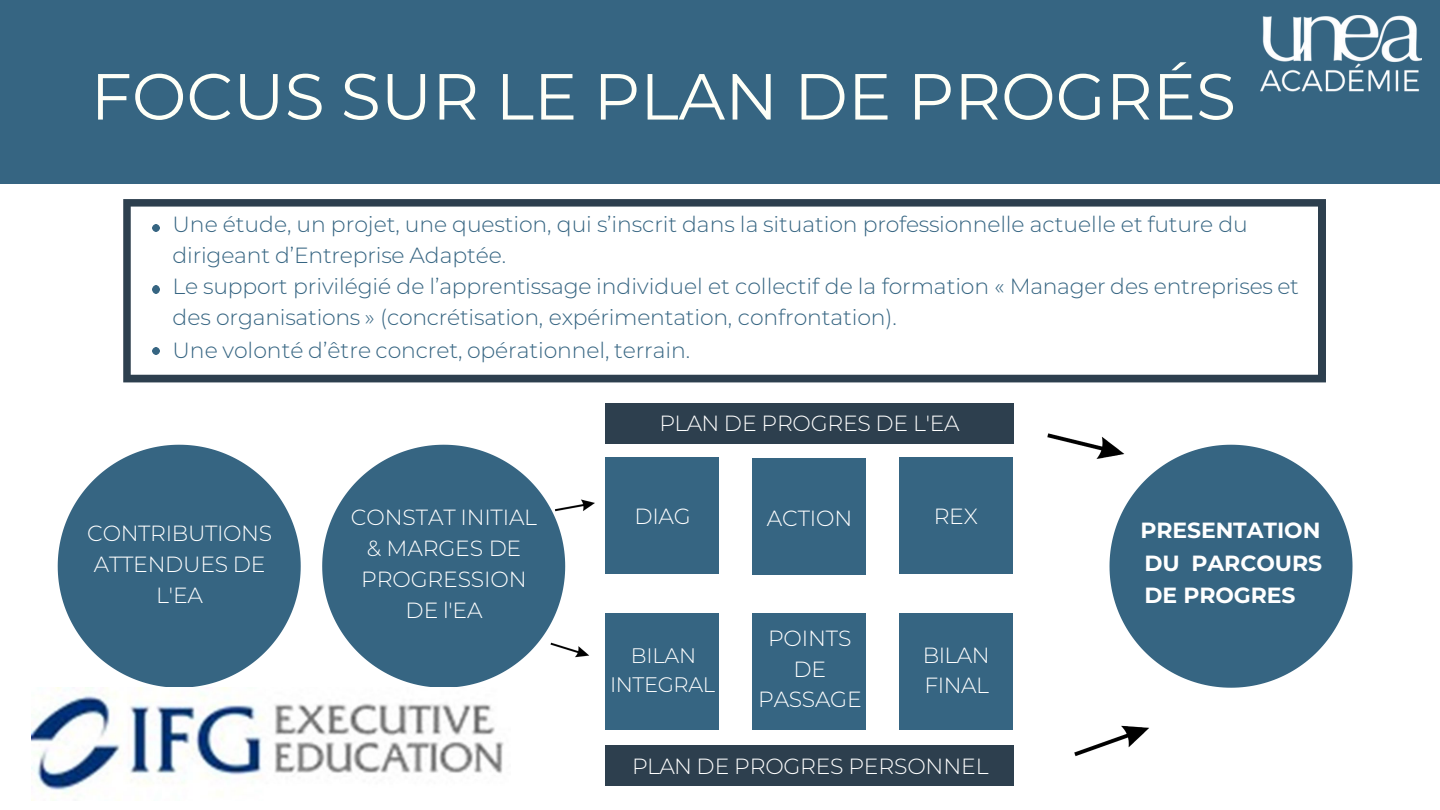
<style>
.page{position:relative;width:1440px;height:810px;background:#fff}
.page>*{position:absolute;margin:0;border:0;box-sizing:border-box;transform-origin:0 0}
.t1{font:65px "Montserrat";color:#fefff7}
.t2{font:300 22px/31px "Montserrat";letter-spacing:-.005em;color:#366582}
.t3{font:300 22px/30.9px "Montserrat";letter-spacing:-.01em;color:#fff;text-align:center}
.t4{font:700 22px/32.2px "Montserrat";letter-spacing:-.005em;color:#fff;text-align:justify}
.t5{font:300 21px/29.2px "Montserrat";letter-spacing:-.015em;color:#fff;text-align:center}
</style>
<div class="page">
<div style="left:0;top:0;width:1440px;height:183px;background:#366582"></div>
<svg style="left:123px;top:199px;width:1203px;height:183px"></svg>
<svg style="left:58px;top:445px;width:243px;height:243px;fill:#366582"></svg>
<svg style="left:322px;top:445px;width:243px;height:242px;fill:#366582"></svg>
<svg style="left:1110px;top:445px;width:243px;height:243px;fill:#366582"></svg>
<div style="left:605px;top:457px;width:114px;height:116px;background:#366582"></div>
<div style="left:752px;top:459px;width:114px;height:116px;background:#366582"></div>
<div style="left:899px;top:457px;width:114px;height:116px;background:#366582"></div>
<div style="left:605px;top:613px;width:114px;height:116px;background:#366582"></div>
<div style="left:752px;top:613px;width:114px;height:116px;background:#366582"></div>
<div style="left:899px;top:613px;width:114px;height:116px;background:#366582"></div>
<div style="left:605px;top:745px;width:409px;height:41px;background:#2d3f4e"></div>
<div style="left:605px;top:403px;width:409px;height:40px;background:#2d3f4e"></div>
<img style="left:555px;top:498px;width:40px;height:18px">
<img style="left:549px;top:638px;width:41px;height:23px">
<svg style="left:152px;top:224px;width:8px;height:8px"></svg>
<svg style="left:152px;top:286px;width:8px;height:7px"></svg>
<svg style="left:152px;top:347px;width:8px;height:8px"></svg>
<img style="left:1047px;top:433px;width:80px;height:32px">
<img style="left:1074px;top:725px;width:75px;height:32px">
<img style="left:1261px;top:15px;width:161px;height:77px">
<img style="left:32px;top:688px;width:472px;height:113px">
<h2 class="t1" style="left:91px;top:52px;width:1147px">FOCUS SUR LE PLAN DE PROGRÉS</h2>
<p class="t2" style="left:173px;top:208px;width:1077px">Une étude, un projet, une question, qui s’inscrit dans la situation professionnelle actuelle et future du dirigeant d’Entreprise Adaptée.</p>
<p class="t2" style="left:173px;top:270px;width:1128px">Le support privilégié de l’apprentissage individuel et collectif de la formation « Manager des entreprises et des organisations » (concrétisation, expérimentation, confrontation).</p>
<p class="t2" style="left:173px;top:334px;width:519px">Une volonté d’être concret, opérationnel, terrain.</p>
<p class="t3" style="left:87px;top:517px;width:186px">CONTRIBUTIONS<br>ATTENDUES DE<br>L'EA</p>
<p class="t3" style="left:351px;top:502px;width:188px">CONSTAT INITIAL &amp; MARGES DE<br>PROGRESSION<br>DE l'EA</p>
<p class="t3" style="left:659px;top:407px;width:302px">PLAN DE PROGRES DE L'EA</p>
<p class="t3" style="left:635px;top:500px;width:58px">DIAG</p>
<p class="t3" style="left:767px;top:502px;width:87px">ACTION</p>
<p class="t3" style="left:934px;top:500px;width:46px">REX</p>
<p class="t5" style="left:610px;top:640px;width:107px">BILAN<br>INTEGRAL</p>
<p class="t3" style="left:758px;top:622px;width:105px">POINTS<br>DE<br>PASSAGE</p>
<p class="t3" style="left:923px;top:638px;width:68px;text-align:left">BILAN<br>FINAL</p>
<p class="t3" style="left:632px;top:750px;width:358px">PLAN DE PROGRES PERSONNEL</p>
<p class="t4" style="left:1140px;top:513px;width:183px">PRESENTATION DU PARCOURS DE PROGRES</p>
</div>
